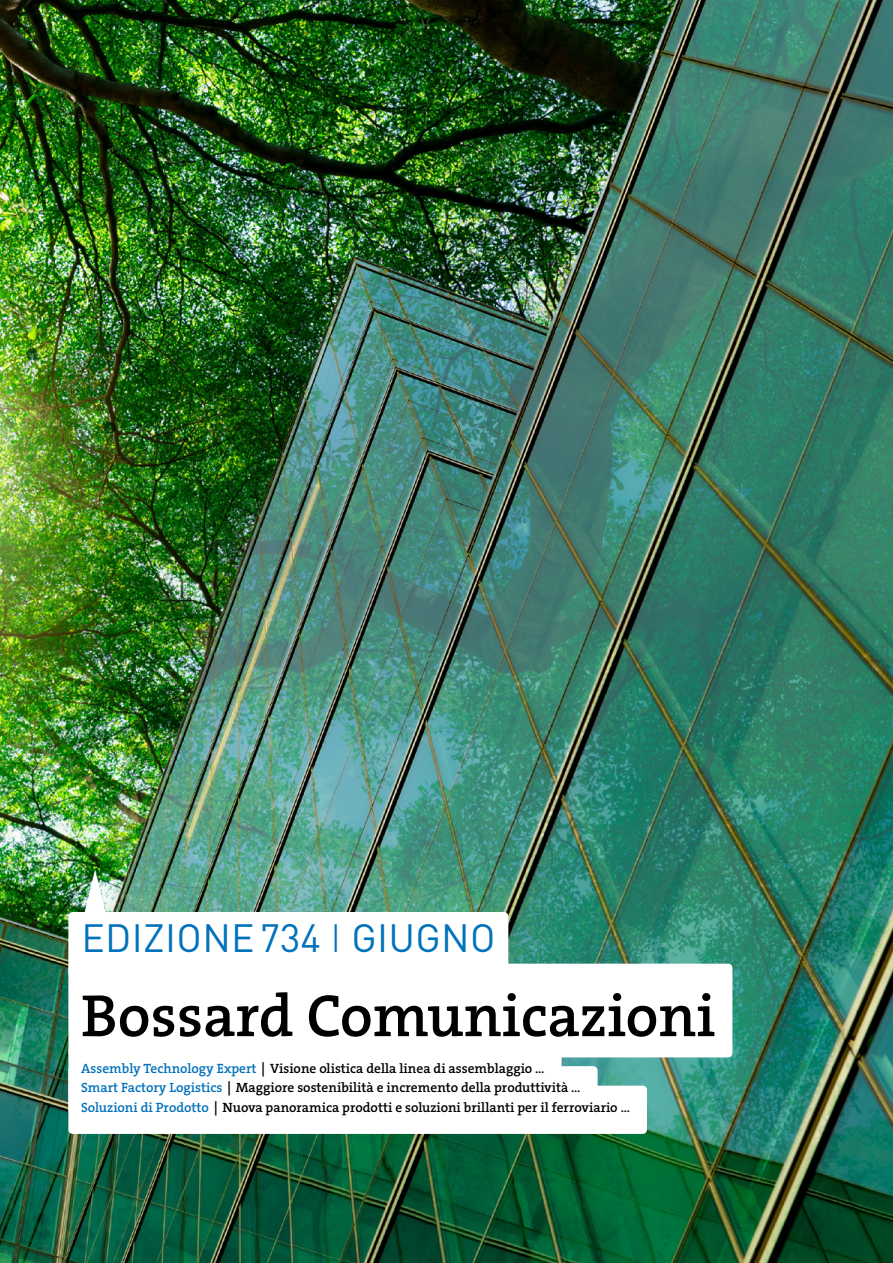
<style>
.page{position:relative;width:893px;height:1263px;background:#fff}
.page>*{position:absolute;margin:0;border:0;box-sizing:border-box;transform-origin:0 0}
.t1{font:60px "The Serif HP6 Se Bld";color:#000}
.t2{font:39px "DINOT";letter-spacing:.01em;color:#0072bb}
.t3{font:13.5px/19.5px "The Serif HP6 Se Bld";color:#000}
.s1{font-weight:300}
.s2{color:#0072bb}
</style>
<div class="page">
<img style="left:0;top:0;width:893px;height:1263px">
<img style="left:77px;top:870px;width:36px;height:42px">
<div style="left:68px;top:912px;width:440px;height:66px;background:#fff;border-radius:4px"></div>
<div style="left:68px;top:964px;width:664px;height:93px;background:#fff;border-radius:4px"></div>
<div style="left:68px;top:1047px;width:494px;height:48px;background:#fff;border-radius:4px"></div>
<div style="left:68px;top:1066px;width:530px;height:48px;background:#fff;border-radius:4px"></div>
<div style="left:68px;top:1086px;width:579px;height:48px;background:#fff;border-radius:4px"></div>
<h2 class="t2" style="left:81px;top:912px;width:416px">EDIZIONE734 <span class="s1">I</span> GIUGNO</h2>
<h1 class="t1" style="left:81px;top:976px;width:636px">Bossard Comunicazioni</h1>
<p class="t3" style="left:81px;top:1058px;width:550px"><span class="s2">Assembly Technology Expert</span>•Visione olistica della linea di assemblaggio …<br><span class="s2">Smart Factory Logistics</span>•Maggiore sostenibilità e incremento della produttività …<br><span class="s2">Soluzioni di Prodotto</span>•Nuova panoramica prodotti e soluzioni brillanti per il ferroviario …</p>
</div>
